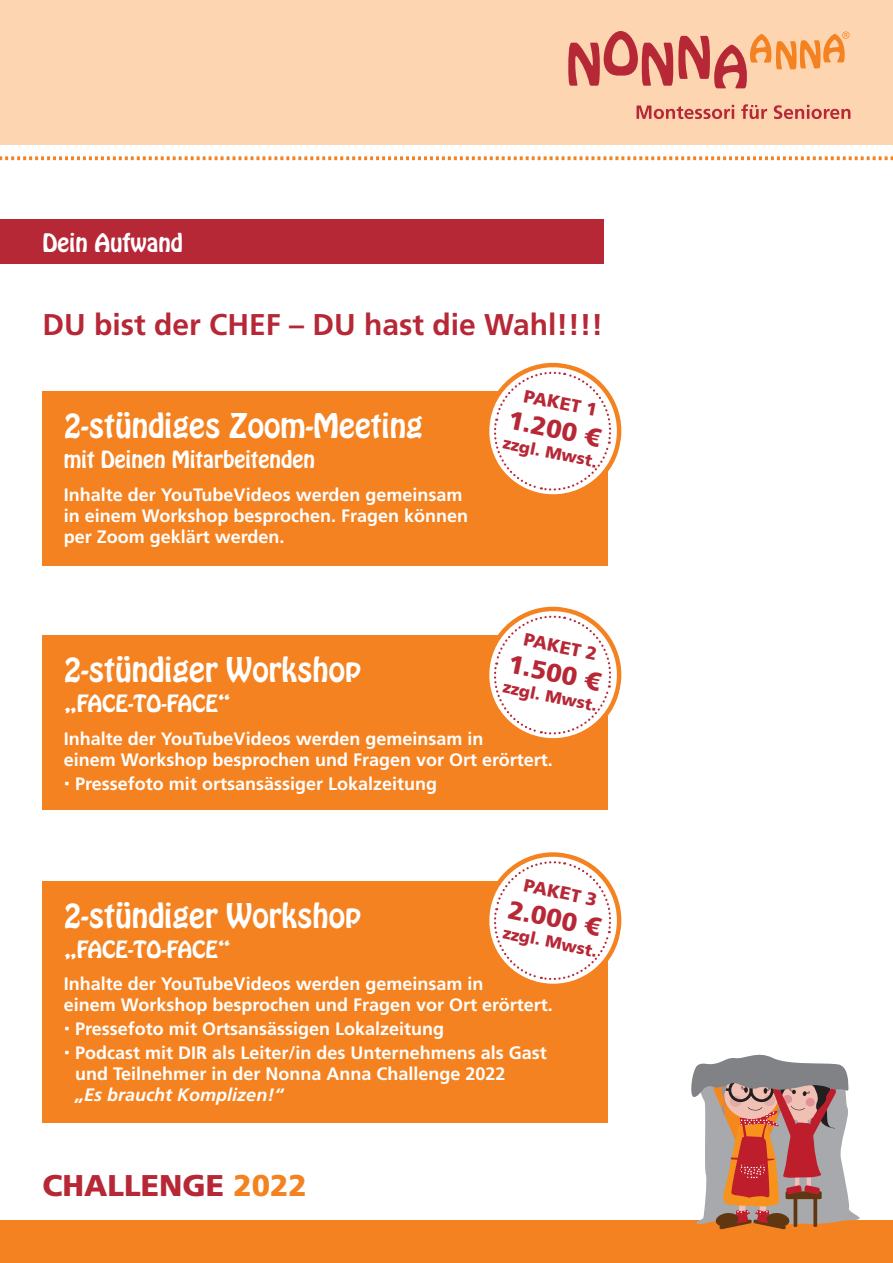
<style>
.page{position:relative;width:893px;height:1263px;background:#fff}
.page>*{position:absolute;margin:0;border:0;box-sizing:border-box;transform-origin:0 0}
.t1{font:30px "Hobo Std";color:#fff}
.t2{font:700 30px "Frutiger LT Std";color:#b72837}
.t3{font:900 30px "Frutiger LT Std";color:#b72837}
.t4{font:900 25.5px "Frutiger LT Std";color:#b72837}
.t5{font:22.5px "Hobo Std";color:#fff}
.t6{font:21px "Hobo Std";color:#fff}
.t7{font:700 18px/21px "Frutiger LT Std";color:#fff}
.t8{font:900 18px "Frutiger LT Std";color:#b72837}
.t9{font:900 16.5px "Frutiger LT Std";color:#b72837}
.s1{font-style:italic}
.s2{color:#f58220}
</style>
<div class="page">
<div style="left:0;top:0;width:893px;height:145px;background:#fdd5b0"></div>
<svg style="left:0;top:156px;width:893px;height:4px"></svg>
<div style="left:0;top:1220px;width:893px;height:43px;background:#f58220"></div>
<svg style="left:568px;top:31px;width:281px;height:58px"></svg>
<svg style="left:637px;top:104px;width:213px;height:15px"></svg>
<div style="left:0;top:219px;width:604px;height:45px;background:#b72837"></div>
<svg style="left:691px;top:1054px;width:169px;height:175px"></svg>
<div style="left:43px;top:391px;width:565px;height:175px;background:#f58220"></div>
<svg style="left:489px;top:362px;width:133px;height:133px"></svg>
<div style="left:43px;top:636px;width:565px;height:174px;background:#f58220"></div>
<svg style="left:476px;top:606px;width:146px;height:133px"></svg>
<div style="left:43px;top:881px;width:565px;height:242px;background:#f58220"></div>
<svg style="left:489px;top:852px;width:133px;height:132px"></svg>
<p class="t5" style="left:43px;top:227px;width:142px">Dein Aufwand</p>
<p class="t2" style="left:43px;top:306px;width:562px">DU bist der CHEF – DU hast die Wahl!!!!</p>
<p class="t1" style="left:64px;top:405px;width:361px">2-stündiges Zoom-Meeting</p>
<p class="t6" style="left:64px;top:445px;width:253px">mit Deinen Mitarbeitenden</p>
<p class="t7" style="left:64px;top:484px;width:400px">Inhalte der YouTubeVideos werden gemeinsam</p>
<p class="t7" style="left:64px;top:505px;width:406px">in einem Workshop besprochen. Fragen können per Zoom geklärt werden.</p>
<p class="t8" style="left:526px;top:385px;width:76px;rotate:11deg">PAKET 1</p>
<p class="t4" style="left:512px;top:404px;width:95px;rotate:12deg">1.200 €</p>
<p class="t9" style="left:505px;top:433px;width:97px;rotate:11deg">zzgl. Mwst.</p>
<p class="t8" style="left:526px;top:629px;width:76px;rotate:11deg">PAKET 2</p>
<p class="t4" style="left:512px;top:648px;width:95px;rotate:12deg">1.500 €</p>
<p class="t1" style="left:64px;top:649px;width:299px">2-stündiger Workshop</p>
<p class="t6" style="left:64px;top:689px;width:169px">„FACE-TO-FACE“</p>
<p class="t7" style="left:64px;top:728px;width:491px">Inhalte der YouTubeVideos werden gemeinsam in<br>einem Workshop besprochen und Fragen vor Ort erörtert.</p>
<p class="t7" style="left:75px;top:773px;width:363px">Pressefoto mit ortsansässiger Lokalzeitung</p>
<p class="t9" style="left:505px;top:677px;width:97px;rotate:11deg">zzgl. Mwst.</p>
<p class="t8" style="left:526px;top:874px;width:76px;rotate:11deg">PAKET 3</p>
<p class="t4" style="left:512px;top:893px;width:95px;rotate:12deg">2.000 €</p>
<p class="t1" style="left:64px;top:894px;width:299px">2-stündiger Workshop</p>
<p class="t6" style="left:64px;top:934px;width:169px">„FACE-TO-FACE“</p>
<p class="t7" style="left:64px;top:973px;width:491px">Inhalte der YouTubeVideos werden gemeinsam in<br>einem Workshop besprochen und Fragen vor Ort erörtert.</p>
<p class="t7" style="left:75px;top:1018px;width:370px">Pressefoto mit Ortsansässigen Lokalzeitung</p>
<p class="t7" style="left:75px;top:1042px;width:473px">Podcast mit DIR als Leiter/in des Unternehmens als Gast und Teilnehmer in der Nonna Anna Challenge 2022<br><span class="s1">„Es braucht Komplizen!“</span></p>
<p class="t9" style="left:505px;top:923px;width:97px;rotate:11deg">zzgl. Mwst.</p>
<p class="t3" style="left:43px;top:1167px;width:266px">CHALLENGE <span class="s2">2022</span></p>
</div>
